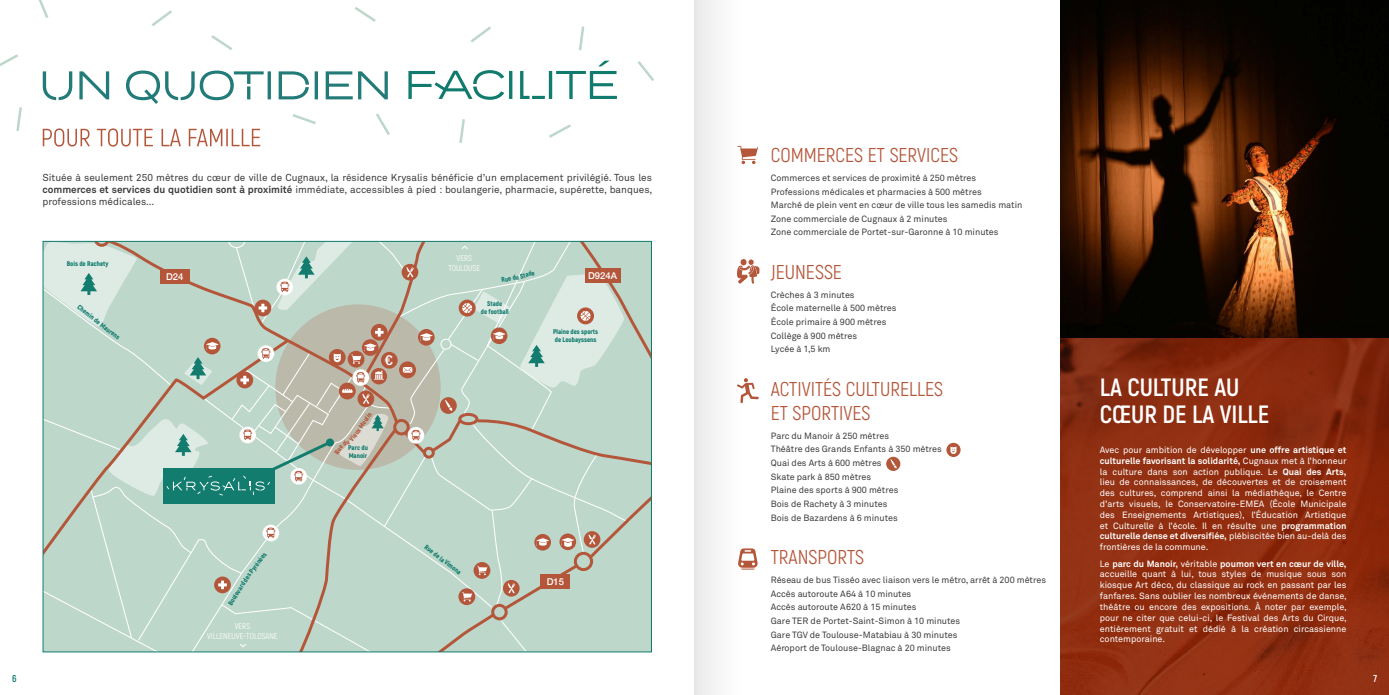
<style>
.page{position:relative;width:1389px;height:695px;background:#fff}
.page>*{position:absolute;margin:0;border:0;box-sizing:border-box;transform-origin:0 0}
.t1{font:700 25px/27px "Akrobat";color:#fff}
.t2{font:20px/24px "Akrobat";color:#b4563a}
.t3{font:13.6px "Arial Rounded MT Bold";color:#fff}
.t4{font:10px/12px "Akkurat Pro";color:#3c3c3b;text-align:justify}
.t5{font:700 10px "Akrobat";color:#fff}
.t6{font:700 10px "Akrobat";color:#117c6e}
.t7{font:500 9.4px "Helvetica Neue";color:#fff}
.t8{font:9px/10.8px "Akkurat Pro";color:#fff;text-align:justify}
.t9{font:9px/13.6px "Akkurat Pro";color:#3c3c3b}
.t10{font:8.4px/10.1px "Akrobat";color:#fff;text-align:center}
.t11{font:900 6.8px/8.2px "Akrobat";color:#127c6e}
.t12{font:900 6.8px "Akrobat";color:#b3563a}
.s1{font-weight:700}
</style>
<div class="page">
<img style="left:1060px;top:0;width:329px;height:338px">
<svg style="left:1060px;top:338px;width:329px;height:356px;background:#8d2c0f"></svg>
<svg style="left:43px;top:128px;width:217px;height:19px"></svg>
<svg style="left:151px;top:10px;width:21px;height:16px"></svg>
<svg style="left:470px;top:26px;width:21px;height:17px"></svg>
<svg style="left:38px;top:0;width:11px;height:18px"></svg>
<svg style="left:293px;top:114px;width:23px;height:10px"></svg>
<svg style="left:211px;top:35px;width:22px;height:15px"></svg>
<svg style="left:354px;top:7px;width:22px;height:15px"></svg>
<svg style="left:0;top:54px;width:18px;height:12px"></svg>
<svg style="left:549px;top:124px;width:22px;height:14px"></svg>
<svg style="left:637px;top:61px;width:17px;height:20px"></svg>
<svg style="left:16px;top:107px;width:6px;height:24px"></svg>
<svg style="left:459px;top:119px;width:6px;height:24px"></svg>
<svg style="left:579px;top:26px;width:6px;height:25px"></svg>
<svg style="left:376px;top:113px;width:14px;height:22px"></svg>
<svg style="left:43px;top:70px;width:345px;height:34px"></svg>
<hr style="left:178px;top:87px;width:3px;height:24px;background:#fff">
<hr style="left:56px;top:87px;width:3px;height:24px;background:#fff">
<svg style="left:408px;top:61px;width:209px;height:39px"></svg>
<svg style="left:740px;top:378px;width:19px;height:25px"></svg>
<svg style="left:740px;top:146px;width:18px;height:18px"></svg>
<svg style="left:740px;top:259px;width:20px;height:24px"></svg>
<svg style="left:740px;top:548px;width:18px;height:21px"></svg>
<svg style="left:886px;top:456px;width:14px;height:15px"></svg>
<svg style="left:890px;top:459px;width:7px;height:9px"></svg>
<svg style="left:946px;top:443px;width:15px;height:14px"></svg>
<svg style="left:951px;top:446px;width:5px;height:8px"></svg>
<div style="left:694px;top:0;width:46px;height:694px;background:#f4f4f4"></div>
<svg style="left:43px;top:241px;width:608px;height:410px;background:#bdcfc2"></svg>
<p class="t4" style="left:43px;top:171px;width:611px">Située à seulement 250 mètres du cœur de ville de Cugnaux, la résidence Krysalis bénéficie d’un emplacement privilégié. Tous les <span class="s1">commerces et services du quotidien sont à proximité</span> immédiate, accessibles à pied : boulangerie, pharmacie, supérette, banques, professions médicales…</p>
<p class="t11" style="left:67px;top:259px;width:43px">Bois de Rachety</p>
<p class="t11" style="left:81px;top:303px;width:53px;rotate:37deg">Chemin de Maurens</p>
<p class="t7" style="left:166px;top:269px;width:19px">D24</p>
<h3 class="t3" style="left:385px;top:352px;width:10px">€</h3>
<p class="t12" style="left:357px;top:425px;width:19px;rotate:-55deg">Moulin</p>
<p class="t11" style="left:348px;top:443px;width:21px">Parc du<br>Manoir</p>
<p class="t10" style="left:449px;top:253px;width:33px">VERS<br>TOULOUSE</p>
<p class="t11" style="left:501px;top:276px;width:19px;rotate:-11deg">Rue du</p>
<p class="t11" style="left:481px;top:299px;width:29px;text-align:center">Stade<br>de football</p>
<p class="t7" style="left:588px;top:268px;width:30px">D924A</p>
<p class="t11" style="left:553px;top:328px;width:47px">Plaine des sports de Loubayssens</p>
<p class="t6" style="left:12px;top:672px;width:6px">6</p>
<p class="t11" style="left:243px;top:576px;width:33px;rotate:-54deg">es Pyrénées</p>
<p class="t11" style="left:226px;top:602px;width:32px;rotate:-58deg">Boulevard d</p>
<p class="t10" style="left:207px;top:621px;width:72px">VERS<br>VILLENEUVE-TOLOSANE</p>
<p class="t11" style="left:428px;top:543px;width:46px;rotate:37deg">Rue de la Vimona</p>
<p class="t7" style="left:547px;top:574px;width:19px">D15</p>
<h2 class="t2" style="left:771px;top:143px;width:189px">COMMERCES ET SERVICES</h2>
<p class="t9" style="left:771px;top:171px;width:253px">Commerces et services de proximité à 250 mètres Professions médicales et pharmacies à 500 mètres<br>Marché de plein vent en cœur de ville tous les samedis matin Zone commerciale de Cugnaux à 2 minutes<br>Zone commerciale de Portet-sur-Garonne à 10 minutes</p>
<h2 class="t2" style="left:771px;top:260px;width:73px">JEUNESSE</h2>
<p class="t9" style="left:771px;top:288px;width:127px">Crèches à 3 minutes<br>École maternelle à 500 mètres<br>École primaire à 900 mètres<br>Collège à 900 mètres<br>Lycée à 1,5 km</p>
<h2 class="t2" style="left:771px;top:377px;width:174px">ACTIVITÉS CULTURELLES<br>ET SPORTIVES</h2>
<p class="t9" style="left:771px;top:429px;width:173px">Parc du Manoir à 250 mètres<br>Théâtre des Grands Enfants à 350 mètres<br>Quai des Arts à 600 mètres<br>Skate park à 850 mètres<br>Plaine des sports à 900 mètres<br>Bois de Rachety à 3 minutes<br>Bois de Bazardens à 6 minutes</p>
<h2 class="t2" style="left:771px;top:545px;width:95px">TRANSPORTS</h2>
<p class="t9" style="left:771px;top:573px;width:277px">Réseau de bus Tisséo avec liaison vers le métro, arrêt à 200 mètres Accès autoroute A64 à 10 minutes<br>Accès autoroute A620 à 15 minutes<br>Gare TER de Portet-Saint-Simon à 10 minutes<br>Gare TGV de Toulouse-Matabiau à 30 minutes<br>Aéroport de Toulouse-Blagnac à 20 minutes</p>
<h1 class="t1" style="left:1100px;top:374px;width:171px">LA CULTURE AU<br>CŒUR DE LA VILLE</h1>
<p class="t8" style="left:1100px;top:444px;width:248px">Avec pour ambition de développer <span class="s1">une offre artistique et culturelle favorisant la solidarité,</span> Cugnaux met à l’honneur la culture dans son action publique. Le <span class="s1">Quai des Arts, </span>lieu de connaissances, de découvertes et de croisement des cultures, comprend ainsi la médiathèque, le Centre d’arts visuels, le Conservatoire-EMEA (École Municipale des Enseignements Artistiques), l’Éducation Artistique et Culturelle à l’école. Il en résulte une <span class="s1">programmation culturelle dense et diversifiée,</span> plébiscitée bien au-delà des frontières de la commune.</p>
<p class="t8" style="left:1100px;top:558px;width:249px">Le <span class="s1">parc du Manoir,</span> véritable <span class="s1">poumon vert en cœur de ville, </span>accueille quant à lui, tous styles de musique sous son kiosque Art déco, du classique au rock en passant par les fanfares. Sans oublier les nombreux événements de danse, théâtre ou encore des expositions. À noter par exemple, pour ne citer que celui-ci, le Festival des Arts du Cirque, entièrement gratuit et dédié à la création circassienne contemporaine.</p>
<p class="t5" style="left:1373px;top:672px;width:5px">7</p>
</div>
